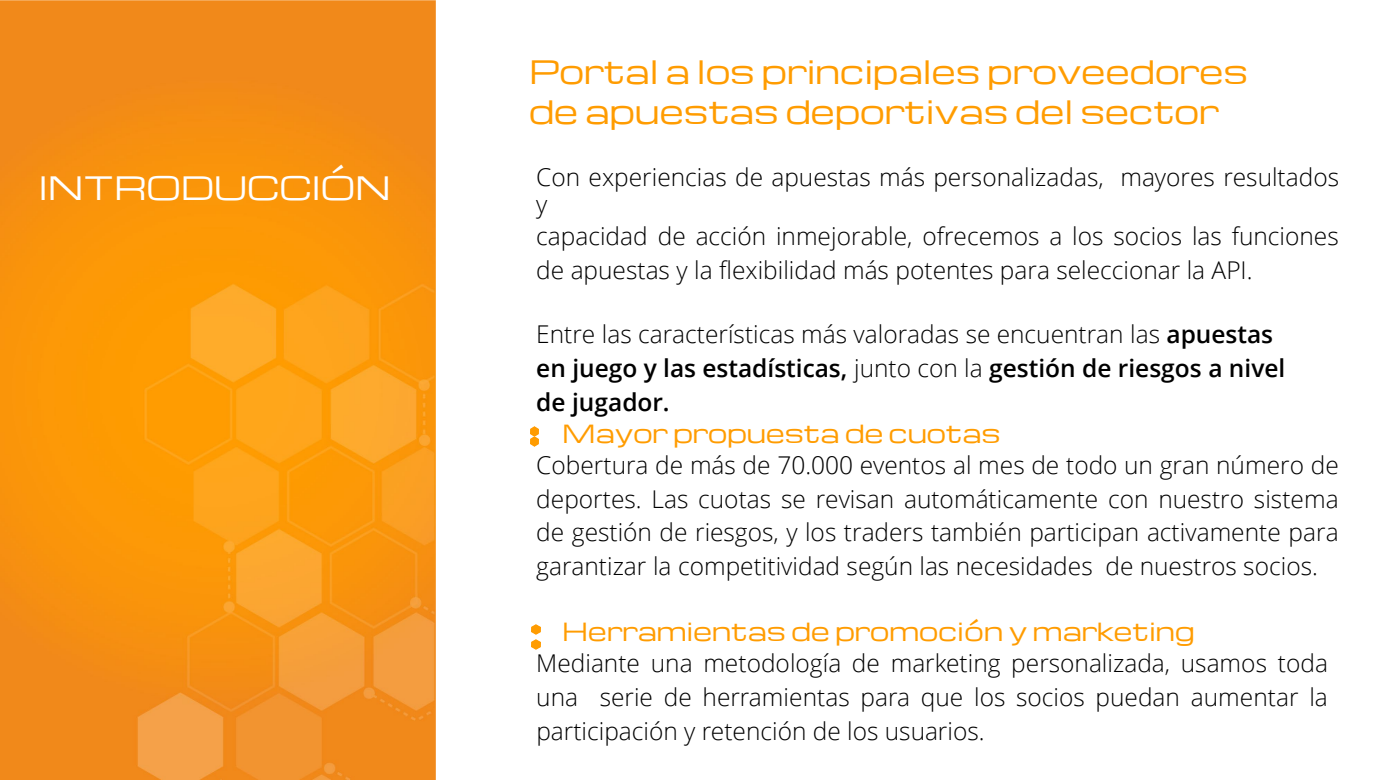
<style>
.page{position:relative;width:1386px;height:780px;background:#fff}
.page>*{position:absolute;margin:0;border:0;box-sizing:border-box;transform-origin:0 0}
.t1{font:31.5px/40.4px "Michroma";color:#ff9c01}
.t2{font:31.5px "Michroma";color:#fff}
.t3{font:300 24.5px/33.8px "Open Sans";color:#000}
.t4{font:600 24.5px/33.8px "Open Sans";color:#000}
.t5{font:24.5px "Michroma";color:#ff9c01}
.s1{font-weight:300}
</style>
<div class="page">
<img style="left:0;top:0;width:435px;height:779px">
<svg style="left:530px;top:426px;width:9px;height:20px"></svg>
<svg style="left:531px;top:624px;width:9px;height:25px"></svg>
<p class="t2" style="left:39px;top:171px;width:353px">INTRODUCCIÓN</p>
<h2 class="t1" style="left:529px;top:53px;width:720px">Portal a los principales proveedores de apuestas deportivas del sector</h2>
<p class="t3" style="left:536px;top:163px;width:804px;line-height:27.1px">Con experiencias de apuestas más personalizadas, mayores resultados y</p>
<p class="t3" style="left:536px;top:218px;width:803px">capacidad de acción inmejorable, ofrecemos a los socios las funciones de apuestas y la flexibilidad más potentes para seleccionar la API.</p>
<p class="t4" style="left:536px;top:316px;width:750px"><span class="s1">Entre las características más valoradas se encuentran las</span> apuestas en juego y las estadísticas, <span class="s1">junto con la</span> gestión de riesgos a nivel de jugador.</p>
<p class="t5" style="left:562px;top:420px;width:440px">Mayor propuesta de cuotas</p>
<p class="t3" style="left:536px;top:447px;width:804px;text-align:justify">Cobertura de más de 70.000 eventos al mes de todo un gran número de deportes. Las cuotas se revisan automáticamente con nuestro sistema de gestión de riesgos, y los traders también participan activamente para garantizar la competitividad según las necesidades de nuestros socios.</p>
<p class="t5" style="left:562px;top:618px;width:633px">Herramientas de promoción y marketing</p>
<p class="t3" style="left:536px;top:645px;width:793px;text-align:justify">Mediante una metodología de marketing personalizada, usamos toda una serie de herramientas para que los socios puedan aumentar la participación y retención de los usuarios.</p>
</div>
